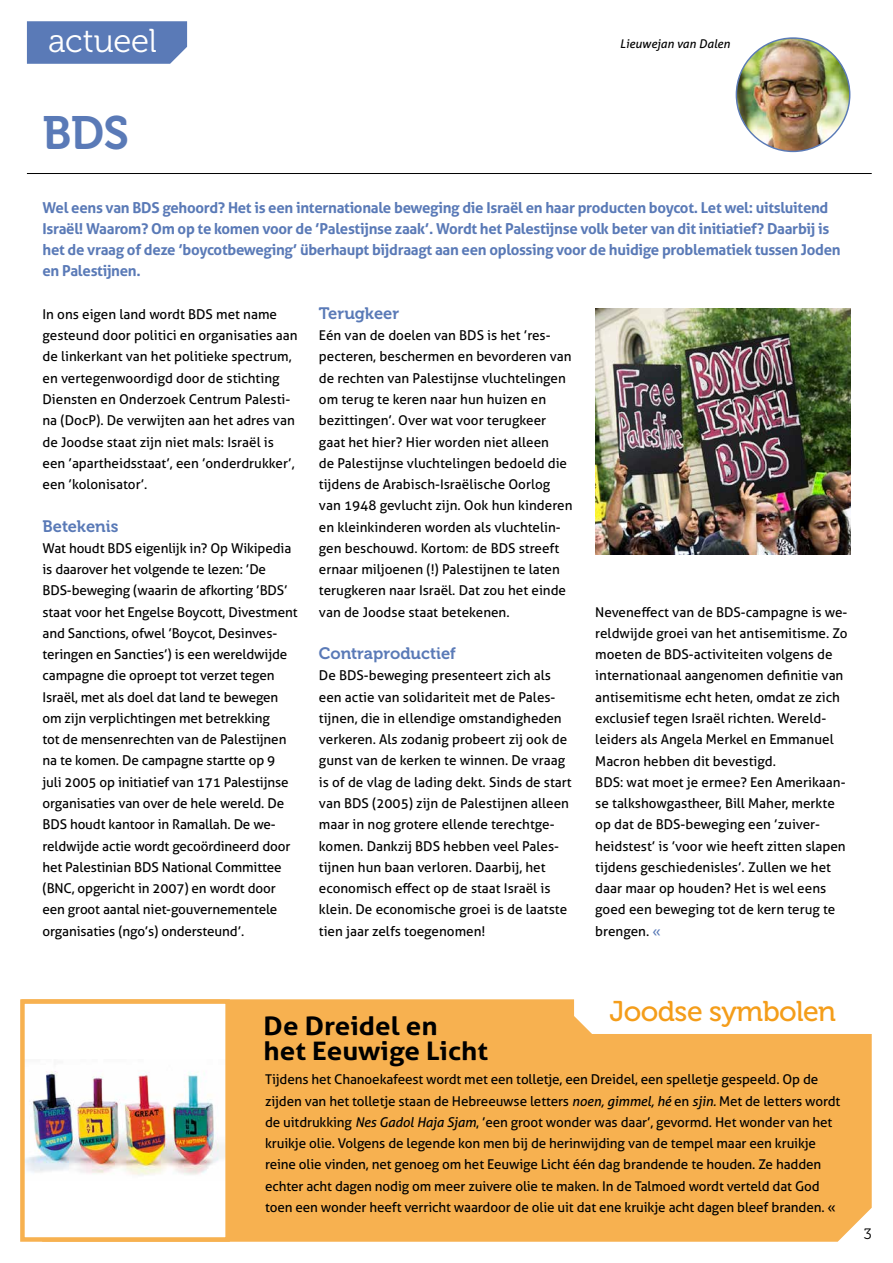
<style>
.page{position:relative;width:893px;height:1263px;background:#fff}
.page>*{position:absolute;margin:0;border:0;box-sizing:border-box;transform-origin:0 0}
.t1{font:46.5px "Museo 700";color:#5a7ab7}
.t2{font:33px "Museo 300";letter-spacing:-.005em;color:#fff}
.t3{font:28.5px "Museo 500";letter-spacing:-.02em;color:#f49d1a}
.t4{font:700 25.5px/25.5px "Aller";color:#000;scale:1.09 1}
.t5{font:16.5px "Museo 700";letter-spacing:-.005em;color:#5a7ab7}
.t6{font:700 15px/21.3px "Aller";letter-spacing:-.02em;color:#5a7ab7}
.t7{font:15px "Museo 300";color:#000}
.t8{font:13.5px/21.3px "Aller";color:#000}
.t9{font:italic 12px "Aller";color:#000}
.s1{color:#5a7ab7}
.s2{font-style:italic}
</style>
<div class="page">
<div style="left:232px;top:999px;width:640px;height:243px;background:#f7b150"></div>
<img style="left:736px;top:38px;width:114px;height:113px;border-radius:57px">
<img style="left:20px;top:999px;width:212px;height:243px">
<svg style="left:574px;top:999px;width:298px;height:35px"></svg>
<img style="left:595px;top:308px;width:255px;height:246px">
<hr style="left:27px;top:173px;width:845px;height:1px;background:#000">
<div style="left:27px;top:21px;width:160px;height:43px;background:#5a7ab7"></div>
<h2 class="t2" style="left:48px;top:23px;width:110px">actueel</h2>
<p class="t9" style="left:620px;top:36px;width:112px">Lieuwejan van Dalen</p>
<h1 class="t1" style="left:43px;top:107px;width:88px">BDS</h1>
<p class="t6" style="left:43px;top:197px;width:800px">Wel eens van BDS gehoord? Het is een internationale beweging die Israël en haar producten boycot. Let wel: uitsluitend Israël! Waarom? Om op te komen voor de ’Palestijnse zaak’. Wordt het Palestijnse volk beter van dit initiatief? Daarbij is het de vraag of deze ’boycotbeweging’ überhaupt bijdraagt aan een oplossing voor de huidige problematiek tussen Joden en Palestijnen.</p>
<p class="t8" style="left:43px;top:303px;width:257px">In ons eigen land wordt BDS met name gesteund door politici en organisaties aan de linkerkant van het politieke spectrum, en vertegenwoordigd door de stichting Diensten en Onderzoek Centrum Palesti&shy;na (DocP). De verwijten aan het adres van de Joodse staat zijn niet mals: Israël is een ’apartheidsstaat’, een ’onderdrukker’, een ’kolonisator’.</p>
<p class="t5" style="left:43px;top:517px;width:78px">Betekenis</p>
<p class="t8" style="left:43px;top:537px;width:257px">Wat houdt BDS eigenlijk in? Op Wikipedia is daarover het volgende te lezen: ’De BDS-beweging (waarin de afkorting ’BDS’ staat voor het Engelse Boycott, Divestment and Sanctions, ofwel ’Boycot, Desinves&shy;teringen en Sancties’) is een wereldwijde campagne die oproept tot verzet tegen Israël, met als doel dat land te bewegen om zijn verplichtingen met betrekking<br>tot de mensenrechten van de Palestijnen na te komen. De campagne startte op 9 juli 2005 op initiatief van 171 Palestijnse organisaties van over de hele wereld. De BDS houdt kantoor in Ramallah. De we&shy;reldwijde actie wordt gecoördineerd door het Palestinian BDS National Committee (BNC, opgericht in 2007) en wordt door een groot aantal niet-gouvernementele organisaties (ngo’s) ondersteund’.</p>
<p class="t5" style="left:319px;top:304px;width:82px">Terugkeer</p>
<p class="t8" style="left:319px;top:325px;width:255px">Eén van de doelen van BDS is het ’res&shy;pecteren, beschermen en bevorderen van de rechten van Palestijnse vluchtelingen om terug te keren naar hun huizen en bezittingen’. Over wat voor terugkeer gaat het hier? Hier worden niet alleen<br>de Palestijnse vluchtelingen bedoeld die tijdens de Arabisch-Israëlische Oorlog van 1948 gevlucht zijn. Ook hun kinderen en kleinkinderen worden als vluchtelin&shy;gen beschouwd. Kortom: de BDS streeft ernaar miljoenen (!) Palestijnen te laten terugkeren naar Israël. Dat zou het einde van de Joodse staat betekenen.</p>
<p class="t5" style="left:319px;top:644px;width:138px">Contraproductief</p>
<p class="t8" style="left:319px;top:665px;width:254px">De BDS-beweging presenteert zich als een actie van solidariteit met de Pales&shy;tijnen, die in ellendige omstandigheden verkeren. Als zodanig probeert zij ook de gunst van de kerken te winnen. De vraag is of de vlag de lading dekt. Sinds de start van BDS (2005) zijn de Palestijnen alleen maar in nog grotere ellende terechtge&shy;komen. Dankzij BDS hebben veel Pales&shy;tijnen hun baan verloren. Daarbij, het economisch effect op de staat Israël is klein. De economische groei is de laatste tien jaar zelfs toegenomen!</p>
<p class="t8" style="left:595px;top:601px;width:254px">Neveneffect van de BDS-campagne is we&shy;reldwijde groei van het antisemitisme. Zo moeten de BDS-activiteiten volgens de internationaal aangenomen definitie van antisemitisme echt heten, omdat ze zich exclusief tegen Israël richten. Wereld&shy;leiders als Angela Merkel en Emmanuel Macron hebben dit bevestigd.<br>BDS: wat moet je ermee? Een Amerikaan&shy;se talkshowgastheer, Bill Maher, merkte op dat de BDS-beweging een ’zuiver&shy;heidstest’ is ’voor wie heeft zitten slapen tijdens geschiedenisles’. Zullen we het daar maar op houden? Het is wel eens goed een beweging tot de kern terug te brengen. <span class="s1">«</span></p>
<h3 class="t4" style="left:264px;top:1013px;width:207px">De Dreidel en<br>het Eeuwige Licht</h3>
<h3 class="t3" style="left:610px;top:995px;width:228px">Joodse symbolen</h3>
<p class="t8" style="left:265px;top:1069px;width:577px">Tijdens het Chanoekafeest wordt met een tolletje, een Dreidel, een spelletje gespeeld. Op de zijden van het tolletje staan de Hebreeuwse letters <span class="s2">noen, gimmel, hé</span> en <span class="s2">sjin.</span> Met de letters wordt de uitdrukking <span class="s2">Nes Gadol Haja Sjam</span>, ’een groot wonder was daar’, gevormd. Het wonder van het kruikje olie. Volgens de legende kon men bij de herinwijding van de tempel maar een kruikje reine olie vinden, net genoeg om het Eeuwige Licht één dag brandende te houden. Ze hadden echter acht dagen nodig om meer zuivere olie te maken. In de Talmoed wordt verteld dat God toen een wonder heeft verricht waardoor de olie uit dat ene kruikje acht dagen bleef branden. «</p>
<p class="t7" style="left:864px;top:1226px;width:9px">3</p>
</div>
